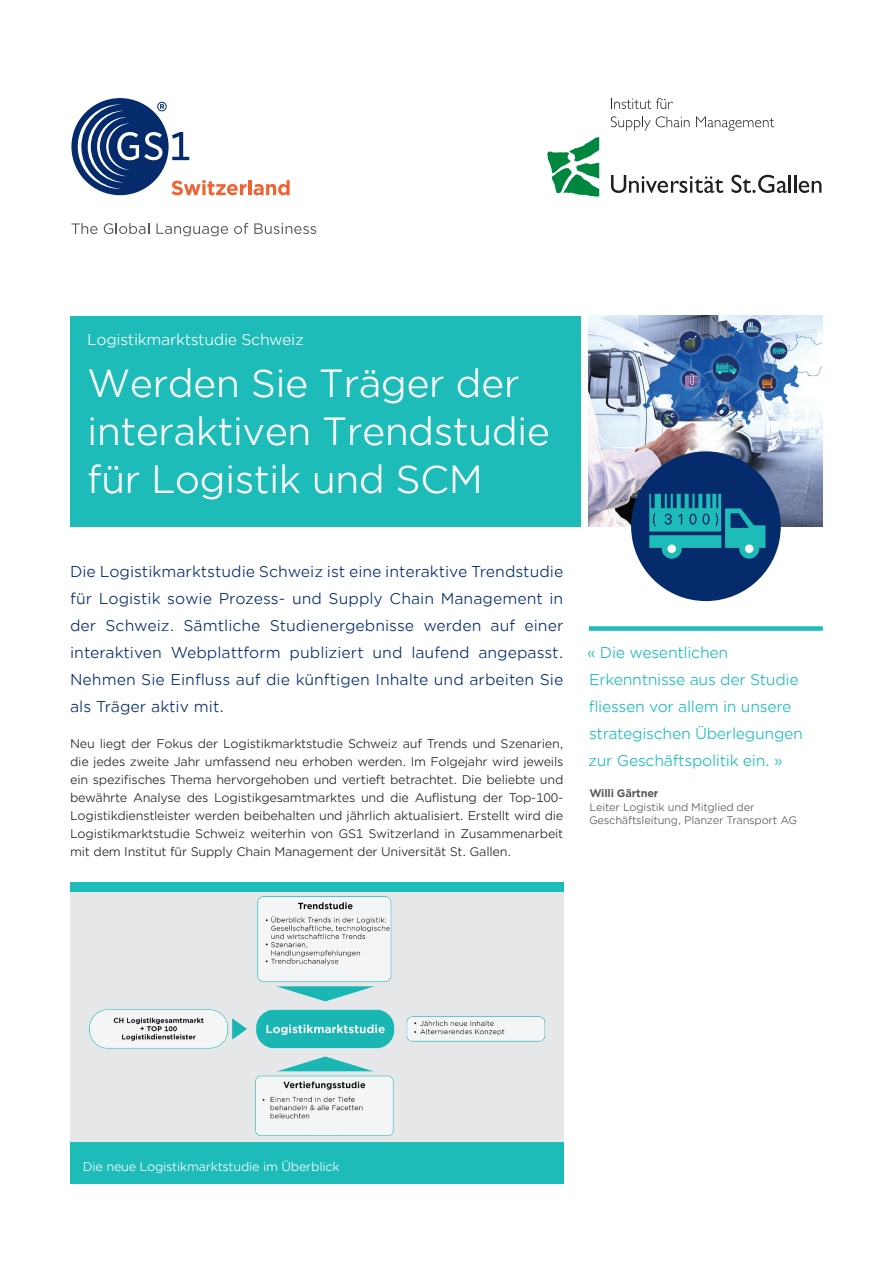
<style>
.page{position:relative;width:893px;height:1263px;background:#fff}
.page>*{position:absolute;margin:0;border:0;box-sizing:border-box;transform-origin:0 0}
.t1{font:37.5px/48px "Gotham Office";letter-spacing:-.02em;color:#fff}
.t2{font:15px/27px "Gotham Office";color:#052b6c;text-align:justify}
.t3{font:15px/27px "Gotham Office";letter-spacing:-.02em;color:#1dbcb8}
.t4{font:15px "Gotham Office";letter-spacing:-.02em;color:#fff}
.t5{font:12px/18px "Gotham Office";letter-spacing:-.02em;color:#231f20;text-align:justify}
.t6{font:12px "Gotham Office";letter-spacing:-.02em;color:#fff}
.t7{font:10.5px/13.5px "Gotham Office";letter-spacing:-.02em;color:#57585a}
.t8{font:700 10.5px "Gotham Office";letter-spacing:-.02em;color:#57585a}
</style>
<div class="page">
<div style="left:70px;top:892px;width:493px;height:252px;background:#e6e7e9"></div>
<svg style="left:71px;top:98px;width:98px;height:97px"></svg>
<svg style="left:78px;top:102px;width:168px;height:93px"></svg>
<hr style="left:248px;top:180px;width:3px;height:15px;background:#f16232">
<svg style="left:254px;top:180px;width:36px;height:15px"></svg>
<svg style="left:71px;top:223px;width:26px;height:11px"></svg>
<svg style="left:104px;top:223px;width:45px;height:11px"></svg>
<svg style="left:157px;top:223px;width:71px;height:13px"></svg>
<svg style="left:234px;top:223px;width:14px;height:11px"></svg>
<svg style="left:254px;top:223px;width:62px;height:11px"></svg>
<svg style="left:547px;top:137px;width:52px;height:60px"></svg>
<svg style="left:611px;top:175px;width:112px;height:18px"></svg>
<svg style="left:731px;top:175px;width:90px;height:18px"></svg>
<svg style="left:611px;top:98px;width:62px;height:11px"></svg>
<svg style="left:611px;top:116px;width:78px;height:15px"></svg>
<svg style="left:696px;top:117px;width:78px;height:14px"></svg>
<div style="left:70px;top:316px;width:510px;height:210px;background:#1dbcb8"></div>
<img style="left:589px;top:316px;width:234px;height:210px">
<div style="left:589px;top:626px;width:234px;height:5px;background:#1dbcb8"></div>
<div style="left:70px;top:883px;width:493px;height:9px;background:#1dbcb8"></div>
<div style="left:70px;top:1142px;width:493px;height:41px;background:#1dbcb8"></div>
<img style="left:89px;top:897px;width:455px;height:239px">
<div style="left:631px;top:451px;width:150px;height:150px;background:#052b6c;border-radius:50%"></div>
<svg style="left:649px;top:494px;width:116px;height:65px"></svg>
<div style="left:667px;top:544px;width:9px;height:9px;background:#fff;border-radius:50%"></div>
<div style="left:745px;top:544px;width:8px;height:9px;background:#fff;border-radius:50%"></div>
<p class="t4" style="left:87px;top:329px;width:218px">Logistikmarktstudie Schweiz</p>
<h1 class="t1" style="left:87px;top:358px;width:464px">Werden Sie Träger der interaktiven Trendstudie für Logistik und SCM</h1>
<p class="t2" style="left:70px;top:557px;width:495px">Die Logistikmarktstudie Schweiz ist eine interaktive Trendstudie für Logistik sowie Prozess- und Supply Chain Management in der Schweiz. Sämtliche Studienergebnisse werden auf einer interaktiven Webplattform publiziert und laufend angepasst.<br>Nehmen Sie Einfluss auf die künftigen Inhalte und arbeiten Sie als Träger aktiv mit.</p>
<p class="t5" style="left:70px;top:734px;width:495px">Neu liegt der Fokus der Logistikmarktstudie Schweiz auf Trends und Szenarien, die jedes zweite Jahr umfassend neu erhoben werden. Im Folgejahr wird jeweils ein spezifisches Thema hervorgehoben und vertieft betrachtet. Die beliebte und bewährte Analyse des Logistikgesamtmarktes und die Auflistung der Top-100- Logistikdienstleister werden beibehalten und jährlich aktualisiert. Erstellt wird die Logistikmarktstudie Schweiz weiterhin von GS1 Switzerland in Zusammenarbeit mit dem Institut für Supply Chain Management der Universität St. Gallen.</p>
<p class="t3" style="left:587px;top:638px;width:217px">« Die wesentlichen<br>Erkenntnisse aus der Studie fliessen vor allem in unsere strategischen Überlegungen zur Geschäftspolitik ein. »</p>
<p class="t8" style="left:589px;top:786px;width:71px">Willi Gärtner</p>
<p class="t7" style="left:589px;top:800px;width:210px">Leiter Logistik und Mitglied der<br>Geschäftsleitung, Planzer Transport AG</p>
<p class="t6" style="left:83px;top:1158px;width:258px">Die neue Logistikmarktstudie im Überblick</p>
</div>
